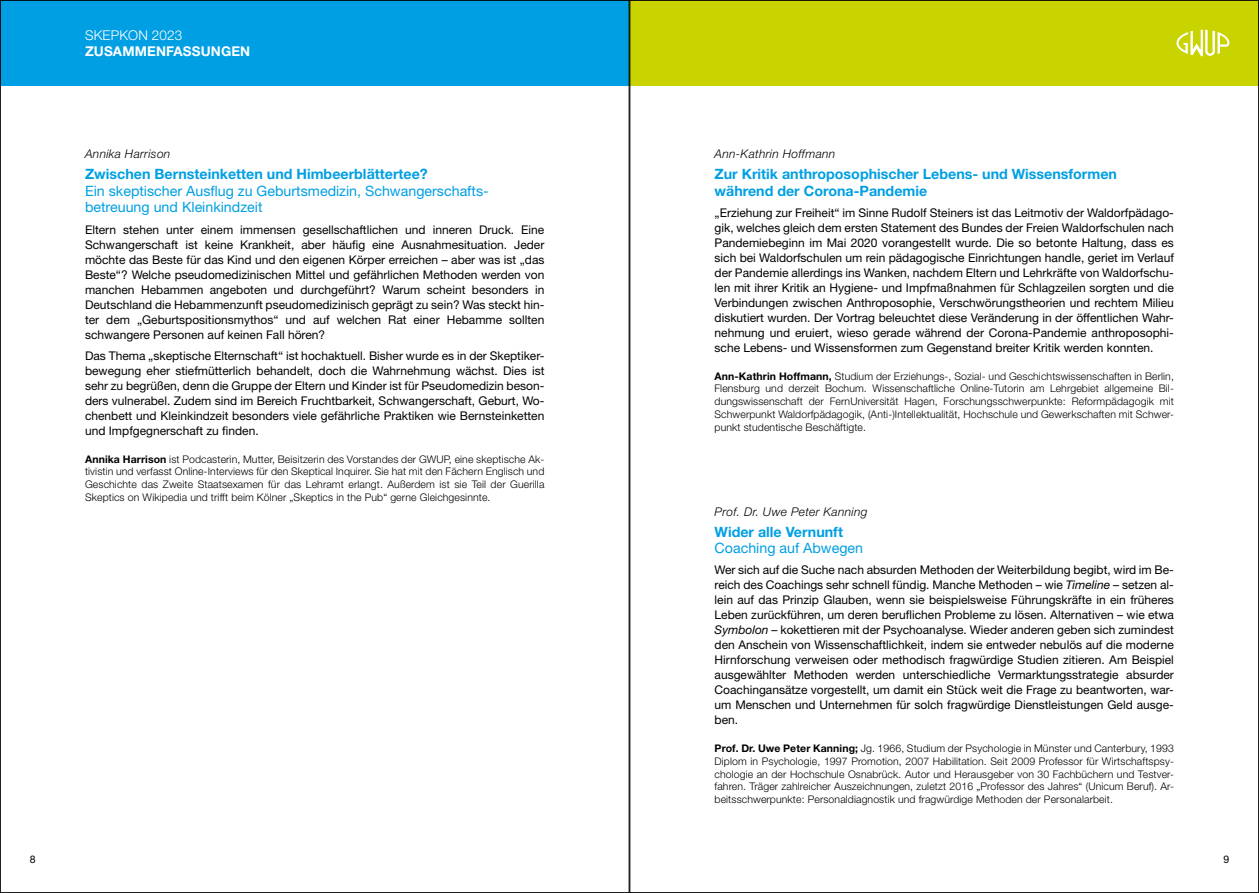
<style>
.page{position:relative;width:1259px;height:893px;background:#fff}
.page>*{position:absolute;margin:0;border:0;box-sizing:border-box;transform-origin:0 0}
.t1{font:700 14.25px/16.5px "Helvetica Neue";color:#009fe3}
.t2{font:14.25px/16.5px "Helvetica Neue";color:#009fe3}
.t3{font:700 13.5px "Helvetica Neue";letter-spacing:.01em;color:#fff}
.t4{font:300 13.5px "Helvetica Neue";letter-spacing:.01em;color:#fff}
.t5{font:12px/15px "Helvetica Neue";color:#000;text-align:justify}
.t6{font:italic 300 12px "Helvetica Neue";letter-spacing:.025em;color:#000}
.t7{font:300 10.5px/12.8px "Helvetica Neue";letter-spacing:.01em;color:#000;text-align:justify}
.t8{font:10.5px "Helvetica Neue";color:#000}
.s1{font-weight:700}
.s2{font-style:italic}
</style>
<div class="page">
<div style="left:0;top:0;width:629px;height:86px;background:#009fe3"></div>
<div style="left:629px;top:0;width:630px;height:86px;background:#c8d300"></div>
<svg style="left:1176px;top:30px;width:53px;height:26px"></svg>
<p class="t4" style="left:85px;top:27px;width:99px">SKEPKON 2023</p>
<p class="t3" style="left:85px;top:43px;width:167px">ZUSAMMENFASSUNGEN</p>
<p class="t6" style="left:85px;top:147px;width:87px">Annika Harrison</p>
<p class="t1" style="left:85px;top:165px;width:344px">Zwischen Bernsteinketten und Himbeerblättertee?</p>
<p class="t2" style="left:85px;top:182px;width:404px">Ein skeptischer Ausflug zu Geburtsmedizin, Schwangerschafts&shy;betreuung und Kleinkindzeit</p>
<p class="t5" style="left:85px;top:222px;width:461px">Eltern stehen unter einem immensen gesellschaftlichen und inneren Druck. Eine Schwangerschaft ist keine Krankheit, aber häufig eine Ausnahmesituation. Jeder möchte das Beste für das Kind und den eigenen Körper erreichen – aber was ist „das Beste“? Welche pseudomedizinischen Mittel und gefährlichen Methoden werden von manchen Hebammen angeboten und durchgeführt? Warum scheint besonders in Deutschland die Hebammenzunft pseudomedizinisch geprägt zu sein? Was steckt hin&shy;ter dem „Geburtspositionsmythos“ und auf welchen Rat einer Hebamme sollten schwangere Personen auf keinen Fall hören?</p>
<p class="t5" style="left:85px;top:348px;width:461px">Das Thema „skeptische Elternschaft“ ist hochaktuell. Bisher wurde es in der Skeptiker&shy;bewegung eher stiefmütterlich behandelt, doch die Wahrnehmung wächst. Dies ist sehr zu begrüßen, denn die Gruppe der Eltern und Kinder ist für Pseudomedizin beson&shy;ders vulnerabel. Zudem sind im Bereich Fruchtbarkeit, Schwangerschaft, Geburt, Wo&shy;chenbett und Kleinkindzeit besonders viele gefährliche Praktiken wie Bernsteinketten und Impfgegnerschaft zu finden.</p>
<p class="t7" style="left:85px;top:452px;width:461px"><span class="s1">Annika Harrison</span> ist Podcasterin, Mutter, Beisitzerin des Vorstandes der GWUP, eine skeptische Ak&shy;tivistin und verfasst Online-Interviews für den Skeptical Inquirer. Sie hat mit den Fächern Englisch und Geschichte das Zweite Staatsexamen für das Lehramt erlangt. Außerdem ist sie Teil der Guerilla Skeptics on Wikipedia und trifft beim Kölner „Skeptics in the Pub“ gerne Gleichgesinnte.</p>
<p class="t6" style="left:714px;top:147px;width:122px">Ann-Kathrin Hoffmann</p>
<p class="t1" style="left:714px;top:165px;width:404px">Zur Kritik anthroposophischer Lebens- und Wissensformen während der Corona-Pandemie</p>
<p class="t5" style="left:714px;top:205px;width:461px">„Erziehung zur Freiheit“ im Sinne Rudolf Steiners ist das Leitmotiv der Waldorfpädago&shy;gik, welches gleich dem ersten Statement des Bundes der Freien Waldorfschulen nach Pandemiebeginn im Mai 2020 vorangestellt wurde. Die so betonte Haltung, dass es sich bei Waldorfschulen um rein pädagogische Einrichtungen handle, geriet im Verlauf der Pandemie allerdings ins Wanken, nachdem Eltern und Lehrkräfte von Waldorfschu&shy;len mit ihrer Kritik an Hygiene- und Impfmaßnahmen für Schlagzeilen sorgten und die Verbindungen zwischen Anthroposophie, Verschwörungstheorien und rechtem Milieu diskutiert wurden. Der Vortrag beleuchtet diese Veränderung in der öffentlichen Wahr&shy;nehmung und eruiert, wieso gerade während der Corona-Pandemie anthroposophi&shy;sche Lebens- und Wissensformen zum Gegenstand breiter Kritik werden konnten.</p>
<p class="t7" style="left:714px;top:369px;width:461px"><span class="s1">Ann-Kathrin Hoffmann,</span> Studium der Erziehungs-, Sozial- und Geschichtswissenschaften in Berlin, Flensburg und derzeit Bochum. Wissenschaftliche Online-Tutorin am Lehrgebiet allgemeine Bil&shy;dungswissenschaft der FernUniversität Hagen, Forschungsschwerpunkte: Reformpädagogik mit Schwerpunkt Waldorfpädagogik, (Anti-)Intellektualität, Hochschule und Gewerkschaften mit Schwer&shy;punkt studentische Beschäftigte.</p>
<p class="t6" style="left:714px;top:504px;width:154px">Prof. Dr. Uwe Peter Kanning</p>
<p class="t1" style="left:714px;top:523px;width:130px">Wider alle Vernunft</p>
<p class="t2" style="left:714px;top:539px;width:150px">Coaching auf Abwegen</p>
<p class="t5" style="left:714px;top:562px;width:461px">Wer sich auf die Suche nach absurden Methoden der Weiterbildung begibt, wird im Be&shy;reich des Coachings sehr schnell fündig. Manche Methoden – wie <span class="s2">Timeline</span> – setzen al&shy;lein auf das Prinzip Glauben, wenn sie beispielsweise Führungskräfte in ein früheres Leben zurückführen, um deren beruflichen Probleme zu lösen. Alternativen – wie etwa <span class="s2">Symbolon</span> – kokettieren mit der Psychoanalyse. Wieder anderen geben sich zumindest den Anschein von Wissenschaftlichkeit, indem sie entweder nebulös auf die moderne Hirnforschung verweisen oder methodisch fragwürdige Studien zitieren. Am Beispiel ausgewählter Methoden werden unterschiedliche Vermarktungsstrategie absurder Coachingansätze vorgestellt, um damit ein Stück weit die Frage zu beantworten, war&shy;um Menschen und Unternehmen für solch fragwürdige Dienstleistungen Geld ausge&shy;ben.</p>
<p class="t7" style="left:714px;top:742px;width:461px"><span class="s1">Prof. Dr. Uwe Peter Kanning;</span> Jg. 1966, Studium der Psychologie in Münster und Canterbury, 1993<br>Diplom in Psychologie, 1997 Promotion, 2007 Habilitation. Seit 2009 Professor für Wirtschaftspsy&shy;chologie an der Hochschule Osnabrück. Autor und Herausgeber von 30 Fachbüchern und Testver&shy;fahren. Träger zahlreicher Auszeichnungen, zuletzt 2016 „Professor des Jahres“ (Unicum Beruf). Ar&shy;beitsschwerpunkte: Personaldiagnostik und fragwürdige Methoden der Personalarbeit.</p>
<p class="t8" style="left:30px;top:853px;width:7px">8</p>
<p class="t8" style="left:1223px;top:853px;width:7px">9</p>
</div>
